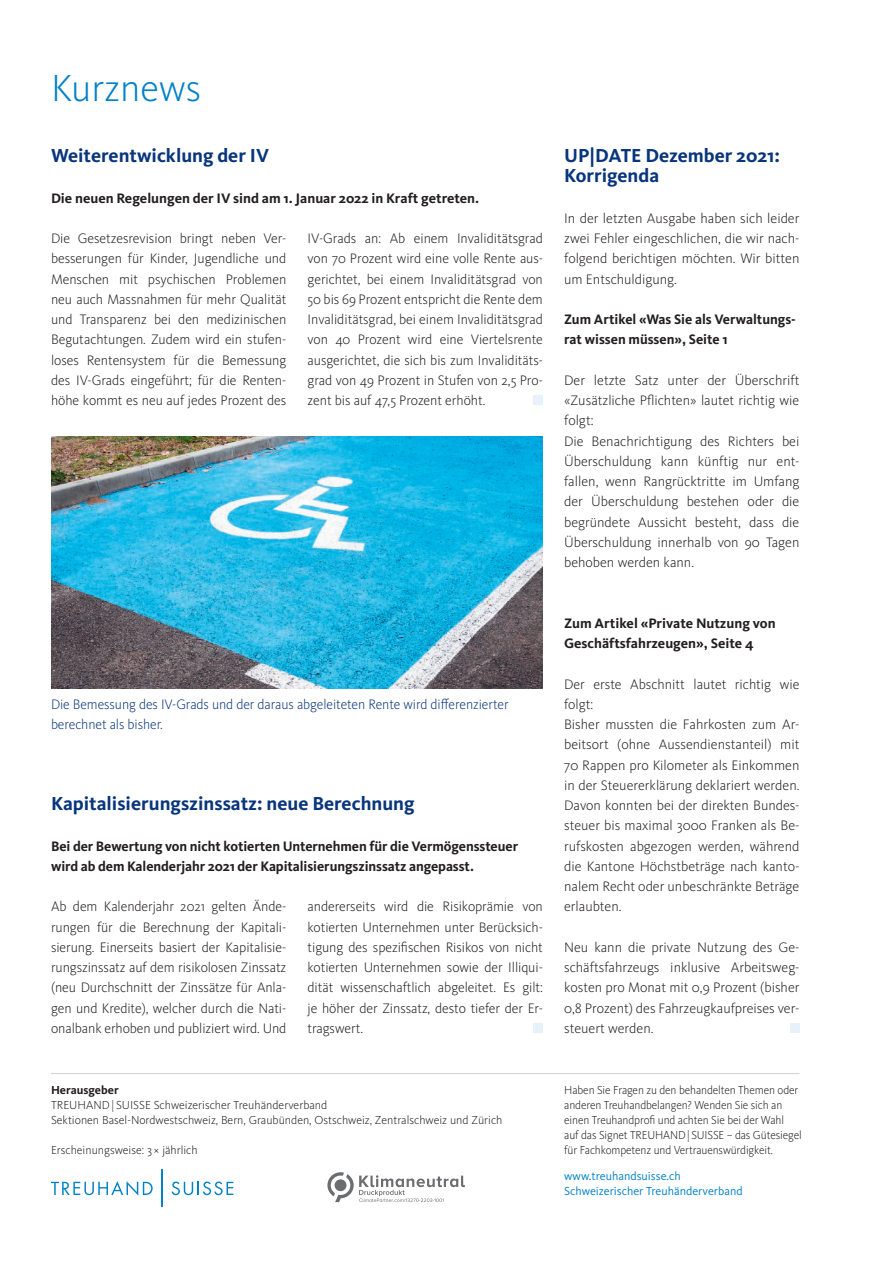
<style>
.page{position:relative;width:893px;height:1263px;background:#fff}
.page>*{position:absolute;margin:0;border:0;box-sizing:border-box;transform-origin:0 0}
.t1{font:300 39px "Kievit OT";color:#0081c8}
.t2{font:700 19.5px/20.2px "Kievit OT";color:#08357c}
.t3{font:300 14.25px/20.2px "Kievit OT";color:#231f20;text-align:justify}
.t4{font:700 14.25px/20.2px "Kievit OT";letter-spacing:-.005em;color:#231f20}
.t5{font:300 14.25px/20.2px "Kievit OT";letter-spacing:-.005em;color:#08357c}
.t6{font:300 12px/15px "Kievit OT";letter-spacing:-.01em;color:#231f20;scale:.96 1}
.t7{font:300 12px/15px "Kievit OT";letter-spacing:-.01em;color:#231f20}
.t8{font:12px/15px "Kievit OT";color:#0081c8}
.t9{font:700 12px "Kievit OT";color:#231f20}
</style>
<div class="page">
<div style="left:533px;top:395px;width:10px;height:10px;background:#e8f0f9"></div>
<svg style="left:51px;top:1181px;width:102px;height:14px"></svg>
<svg style="left:172px;top:1181px;width:61px;height:14px"></svg>
<hr style="left:162px;top:1169px;width:1px;height:38px;background:#0081c8">
<div style="left:790px;top:1023px;width:9px;height:10px;background:#e8f0f9"></div>
<svg style="left:327px;top:1172px;width:138px;height:30px"></svg>
<hr style="left:51px;top:1073px;width:748px;height:1px;background:#d1d2d4">
<div style="left:533px;top:1023px;width:10px;height:10px;background:#e8f0f9"></div>
<img style="left:51px;top:437px;width:492px;height:251px">
<h1 class="t1" style="left:51px;top:65px;width:152px">Kurznews</h1>
<h2 class="t2" style="left:51px;top:145px;width:220px">Weiterentwicklung der IV</h2>
<p class="t4" style="left:51px;top:187px;width:430px">Die neuen Regelungen der IV sind am 1. Januar 2022 in Kraft getreten.</p>
<p class="t3" style="left:51px;top:228px;width:237px">Die Gesetzesrevision bringt neben Ver&shy;besserungen für Kinder, Jugendliche und Menschen mit psychischen Problemen neu auch Massnahmen für mehr Qualität und Transparenz bei den medizinischen Begutachtungen. Zudem wird ein stufen&shy;loses Rentensystem für die Bemessung des IV-Grads eingeführt; für die Renten&shy;höhe kommt es neu auf jedes Prozent des</p>
<p class="t3" style="left:308px;top:228px;width:237px">IV-Grads an: Ab einem Invaliditätsgrad von 70 Prozent wird eine volle Rente aus&shy;gerichtet, bei einem Invaliditätsgrad von 50 bis 69 Prozent entspricht die Rente dem Invaliditätsgrad, bei einem Invaliditätsgrad von 40 Prozent wird eine Viertelsrente ausgerichtet, die sich bis zum Invaliditäts&shy;grad von 49 Prozent in Stufen von 2,5 Pro&shy;zent bis auf 47,5 Prozent erhöht.</p>
<p class="t5" style="left:51px;top:694px;width:459px">Die Bemessung des IV-Grads und der daraus abgeleiteten Rente wird differenzierter berechnet als bisher.</p>
<h2 class="t2" style="left:51px;top:793px;width:365px">Kapitalisierungszinssatz: neue Berechnung</h2>
<p class="t4" style="left:51px;top:835px;width:469px">Bei der Bewertung von nicht kotierten Unternehmen für die Vermögenssteuer wird ab dem Kalenderjahr 2021 der Kapitalisierungszinssatz angepasst.</p>
<p class="t3" style="left:51px;top:896px;width:237px">Ab dem Kalenderjahr 2021 gelten Ände&shy;rungen für die Berechnung der Kapitali&shy;sierung. Einerseits basiert der Kapitalisie&shy;rungszinssatz auf dem risikolosen Zinssatz (neu Durchschnitt der Zinssätze für Anla&shy;gen und Kredite), welcher durch die Nati&shy;onalbank erhoben und publiziert wird. Und</p>
<p class="t3" style="left:308px;top:896px;width:237px">andererseits wird die Risikoprämie von kotierten Unternehmen unter Berücksich&shy;tigung des spezifischen Risikos von nicht kotierten Unternehmen sowie der Illiqui&shy;dität wissenschaftlich abgeleitet. Es gilt: je höher der Zinssatz, desto tiefer der Er&shy;tragswert.</p>
<p class="t9" style="left:51px;top:1082px;width:69px">Herausgeber</p>
<p class="t7" style="left:51px;top:1097px;width:453px">TREUHAND| SUISSE Schweizerischer Treuhänderverband<br>Sektionen Basel-Nordwestschweiz, Bern, Graubünden, Ostschweiz, Zentralschweiz und Zürich</p>
<p class="t7" style="left:51px;top:1142px;width:148px">Erscheinungsweise: 3× jährlich</p>
<h2 class="t2" style="left:564px;top:145px;width:217px">UP|DATE Dezember 2021:<br>Korrigenda</h2>
<p class="t3" style="left:564px;top:208px;width:237px">In der letzten Ausgabe haben sich leider zwei Fehler eingeschlichen, die wir nach&shy;folgend berichtigen möchten. Wir bitten um Entschuldigung.</p>
<p class="t4" style="left:564px;top:309px;width:233px">Zum Artikel «Was Sie als Verwaltungs&shy;rat wissen müssen», Seite 1</p>
<p class="t3" style="left:564px;top:370px;width:237px;text-align:left">Der letzte Satz unter der Überschrift «Zusätzliche Pflichten» lautet richtig wie folgt:<br>Die Benachrichtigung des Richters bei Überschuldung kann künftig nur ent&shy;fallen, wenn Rangrücktritte im Umfang der Überschuldung bestehen oder die begründete Aussicht besteht, dass die Überschuldung innerhalb von 90 Tagen behoben werden kann.</p>
<p class="t4" style="left:564px;top:613px;width:213px">Zum Artikel «Private Nutzung von<br>Geschäftsfahrzeugen», Seite 4</p>
<p class="t3" style="left:564px;top:673px;width:237px;text-align:left">Der erste Abschnitt lautet richtig wie folgt:<br>Bisher mussten die Fahrkosten zum Ar&shy;beitsort (ohne Aussendienstanteil) mit 70 Rappen pro Kilometer als Einkommen in der Steuererklärung deklariert werden.<br>Davon konnten bei der direkten Bundes&shy;steuer bis maximal 3000 Franken als Be&shy;rufskosten abgezogen werden, während die Kantone Höchstbeträge nach kanto&shy;nalem Recht oder unbeschränkte Beträge erlaubten.</p>
<p class="t3" style="left:564px;top:937px;width:237px">Neu kann die private Nutzung des Ge&shy;schäftsfahrzeugs inklusive Arbeitsweg&shy;kosten pro Monat mit 0,9 Prozent (bisher 0,8 Prozent) des Fahrzeugkaufpreises ver&shy;steuert werden.</p>
<p class="t6" style="left:564px;top:1082px;width:249px">Haben Sie Fragen zu den behandelten Themen oder anderen Treuhandbelangen? Wenden Sie sich an einen Treuhandprofi und achten Sie bei der Wahl<br>auf das Signet TREUHAND|SUISSE – das Gütesiegel für Fachkompetenz und Vertrauenswürdigkeit.</p>
<p class="t8" style="left:564px;top:1168px;width:180px">www.treuhandsuisse.ch<br>Schweizerischer Treuhänderverband</p>
</div>
